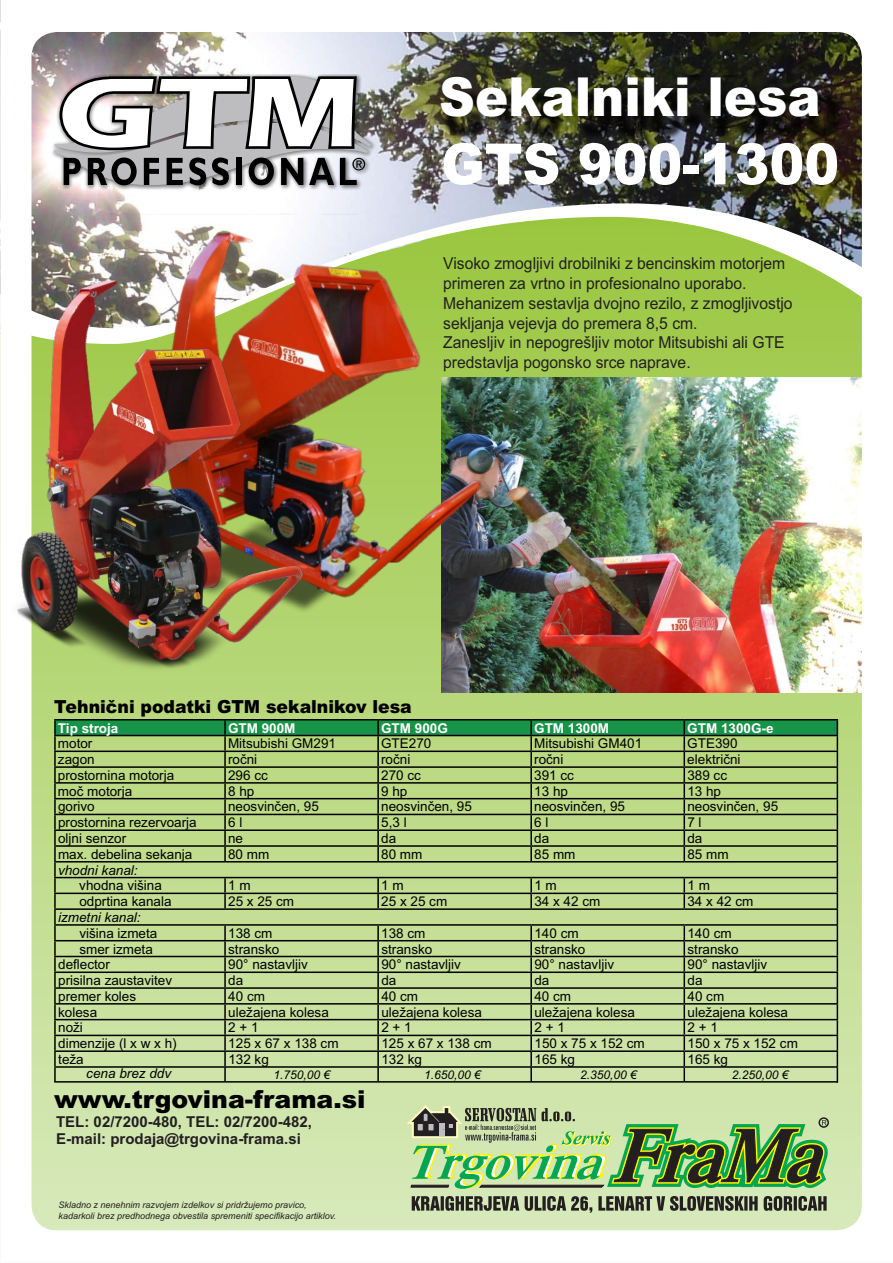
<style>
.page{position:relative;width:893px;height:1263px;background:#fff}
.page>*{position:absolute;margin:0;border:0;box-sizing:border-box;transform-origin:0 0}
.t1{font:900 56.85px "Arial";color:#fff;scale:.92 1}
.t2{font:900 53.85px "Arial";color:#fff;scale:.92 1}
.t3{font:900 24.75px "Arial";color:#000}
.t4{font:900 18px "Arial";color:#000;scale:.96 1}
.t5{font:16.5px/19.8px "Arial";color:#231f20;scale:.95 1}
.t6{font:700 15px/16.8px "Arial";color:#231f20}
.t7{font:13.5px "Arial";color:#000}
.t8{font:700 13.5px "Arial";color:#fff}
.t9{font:italic 13.5px "Arial";color:#000}
.t10{font:italic 12px "Arial";color:#000}
.t11{font:italic 9px/10.8px "Arial";color:#231f20}
</style>
<div class="page">
<img style="left:0;top:0;width:862px;height:1262px">
<img style="left:123px;top:226px;width:370px;height:403px">
<img style="left:10px;top:239px;width:303px;height:454px">
<div style="left:818px;top:1117px;width:11px;height:11px;border:2px solid #231f20;border-radius:50%"></div>
<svg style="left:412px;top:1196px;width:415px;height:17px;background:#7a816a"></svg>
<svg style="left:407px;top:1105px;width:421px;height:84px;background:#8fb575"></svg>
<svg style="left:54px;top:720px;width:784px;height:362px;background:#a3be7d"></svg>
<h2 class="t2" style="left:439px;top:78px;width:416px">Sekalniki lesa</h2>
<h1 class="t1" style="left:441px;top:144px;width:434px">GTS 900-1300</h1>
<p class="t5" style="left:443px;top:255px;width:369px">Visoko zmogljivi drobilniki z bencinskim motorjem primeren za vrtno in profesionalno uporabo.<br>Mehanizem sestavlja dvojno rezilo, z zmogljivostjo sekljanja vejevja do premera 8,5 cm.<br>Zanesljiv in nepogrešljiv motor Mitsubishi ali GTE predstavlja pogonsko srce naprave.</p>
<h3 class="t4" style="left:54px;top:700px;width:374px">Tehnični podatki GTM sekalnikov lesa</h3>
<p class="t8" style="left:58px;top:723px;width:62px">Tip stroja</p>
<p class="t8" style="left:228px;top:723px;width:69px">GTM 900M</p>
<p class="t8" style="left:381px;top:723px;width:68px">GTM 900G</p>
<p class="t8" style="left:534px;top:723px;width:77px">GTM 1300M</p>
<p class="t8" style="left:687px;top:723px;width:88px">GTM 1300G-e</p>
<p class="t7" style="left:58px;top:738px;width:36px">motor</p>
<p class="t7" style="left:228px;top:738px;width:110px">Mitsubishi GM291</p>
<p class="t7" style="left:381px;top:738px;width:52px">GTE270</p>
<p class="t7" style="left:534px;top:738px;width:110px">Mitsubishi GM401</p>
<p class="t7" style="left:687px;top:738px;width:52px">GTE390</p>
<p class="t7" style="left:58px;top:754px;width:38px">zagon</p>
<p class="t7" style="left:228px;top:754px;width:31px">ročni</p>
<p class="t7" style="left:381px;top:754px;width:31px">ročni</p>
<p class="t7" style="left:534px;top:754px;width:31px">ročni</p>
<p class="t7" style="left:687px;top:754px;width:55px">električni</p>
<p class="t7" style="left:58px;top:770px;width:118px">prostornina motorja</p>
<p class="t7" style="left:228px;top:770px;width:41px">296 cc</p>
<p class="t7" style="left:381px;top:770px;width:41px">270 cc</p>
<p class="t7" style="left:534px;top:770px;width:41px">391 cc</p>
<p class="t7" style="left:687px;top:770px;width:41px">389 cc</p>
<p class="t7" style="left:58px;top:786px;width:76px">moč motorja</p>
<p class="t7" style="left:228px;top:786px;width:28px">8 hp</p>
<p class="t7" style="left:381px;top:786px;width:28px">9 hp</p>
<p class="t7" style="left:534px;top:786px;width:35px">13 hp</p>
<p class="t7" style="left:687px;top:786px;width:35px">13 hp</p>
<p class="t7" style="left:58px;top:802px;width:38px">gorivo</p>
<p class="t7" style="left:228px;top:802px;width:92px">neosvinčen, 95</p>
<p class="t7" style="left:381px;top:802px;width:92px">neosvinčen, 95</p>
<p class="t7" style="left:534px;top:802px;width:92px">neosvinčen, 95</p>
<p class="t7" style="left:687px;top:802px;width:92px">neosvinčen, 95</p>
<p class="t7" style="left:58px;top:817px;width:140px">prostornina rezervoarja</p>
<p class="t7" style="left:228px;top:817px;width:16px">6 l</p>
<p class="t7" style="left:381px;top:817px;width:27px">5,3 l</p>
<p class="t7" style="left:534px;top:817px;width:16px">6 l</p>
<p class="t7" style="left:687px;top:817px;width:16px">7 l</p>
<p class="t7" style="left:58px;top:833px;width:70px">oljni senzor</p>
<p class="t7" style="left:228px;top:833px;width:17px">ne</p>
<p class="t7" style="left:381px;top:833px;width:17px">da</p>
<p class="t7" style="left:534px;top:833px;width:17px">da</p>
<p class="t7" style="left:687px;top:833px;width:17px">da</p>
<p class="t7" style="left:58px;top:849px;width:136px">max. debelina sekanja</p>
<p class="t7" style="left:228px;top:849px;width:43px">80 mm</p>
<p class="t7" style="left:381px;top:849px;width:43px">80 mm</p>
<p class="t7" style="left:534px;top:849px;width:43px">85 mm</p>
<p class="t7" style="left:687px;top:849px;width:43px">85 mm</p>
<p class="t9" style="left:58px;top:865px;width:81px">vhodni kanal:</p>
<p class="t7" style="left:79px;top:880px;width:84px">vhodna višina</p>
<p class="t7" style="left:228px;top:880px;width:24px">1 m</p>
<p class="t7" style="left:381px;top:880px;width:24px">1 m</p>
<p class="t7" style="left:534px;top:880px;width:24px">1 m</p>
<p class="t7" style="left:687px;top:880px;width:24px">1 m</p>
<p class="t7" style="left:79px;top:896px;width:94px">odprtina kanala</p>
<p class="t7" style="left:228px;top:896px;width:68px">25 x 25 cm</p>
<p class="t7" style="left:381px;top:896px;width:68px">25 x 25 cm</p>
<p class="t7" style="left:534px;top:896px;width:68px">34 x 42 cm</p>
<p class="t7" style="left:687px;top:896px;width:68px">34 x 42 cm</p>
<p class="t9" style="left:58px;top:912px;width:84px">izmetni kanal:</p>
<p class="t7" style="left:79px;top:928px;width:80px">višina izmeta</p>
<p class="t7" style="left:228px;top:928px;width:46px">138 cm</p>
<p class="t7" style="left:381px;top:928px;width:46px">138 cm</p>
<p class="t7" style="left:534px;top:928px;width:46px">140 cm</p>
<p class="t7" style="left:687px;top:928px;width:46px">140 cm</p>
<p class="t7" style="left:79px;top:944px;width:75px">smer izmeta</p>
<p class="t7" style="left:228px;top:944px;width:53px">stransko</p>
<p class="t7" style="left:381px;top:944px;width:53px">stransko</p>
<p class="t7" style="left:534px;top:944px;width:53px">stransko</p>
<p class="t7" style="left:687px;top:944px;width:53px">stransko</p>
<p class="t7" style="left:58px;top:959px;width:53px">deflector</p>
<p class="t7" style="left:228px;top:959px;width:81px">90° nastavljiv</p>
<p class="t7" style="left:381px;top:959px;width:81px">90° nastavljiv</p>
<p class="t7" style="left:534px;top:959px;width:81px">90° nastavljiv</p>
<p class="t7" style="left:687px;top:959px;width:81px">90° nastavljiv</p>
<p class="t7" style="left:58px;top:975px;width:116px">prisilna zaustavitev</p>
<p class="t7" style="left:228px;top:975px;width:17px">da</p>
<p class="t7" style="left:381px;top:975px;width:17px">da</p>
<p class="t7" style="left:534px;top:975px;width:17px">da</p>
<p class="t7" style="left:687px;top:975px;width:17px">da</p>
<p class="t7" style="left:58px;top:991px;width:80px">premer koles</p>
<p class="t7" style="left:228px;top:991px;width:38px">40 cm</p>
<p class="t7" style="left:381px;top:991px;width:38px">40 cm</p>
<p class="t7" style="left:534px;top:991px;width:38px">40 cm</p>
<p class="t7" style="left:687px;top:991px;width:38px">40 cm</p>
<p class="t7" style="left:58px;top:1007px;width:41px">kolesa</p>
<p class="t7" style="left:228px;top:1007px;width:102px">uležajena kolesa</p>
<p class="t7" style="left:381px;top:1007px;width:102px">uležajena kolesa</p>
<p class="t7" style="left:534px;top:1007px;width:102px">uležajena kolesa</p>
<p class="t7" style="left:688px;top:1007px;width:102px">uležajena kolesa</p>
<p class="t7" style="left:58px;top:1022px;width:26px">noži</p>
<p class="t7" style="left:228px;top:1022px;width:32px">2 + 1</p>
<p class="t7" style="left:381px;top:1022px;width:32px">2 + 1</p>
<p class="t7" style="left:534px;top:1022px;width:32px">2 + 1</p>
<p class="t7" style="left:688px;top:1022px;width:32px">2 + 1</p>
<p class="t7" style="left:58px;top:1038px;width:120px">dimenzije (l x w x h)</p>
<p class="t7" style="left:228px;top:1038px;width:112px">125 x 67 x 138 cm</p>
<p class="t7" style="left:381px;top:1038px;width:112px">125 x 67 x 138 cm</p>
<p class="t7" style="left:534px;top:1038px;width:112px">150 x 75 x 152 cm</p>
<p class="t7" style="left:688px;top:1038px;width:112px">150 x 75 x 152 cm</p>
<p class="t7" style="left:58px;top:1054px;width:27px">teža</p>
<p class="t7" style="left:228px;top:1054px;width:42px">132 kg</p>
<p class="t7" style="left:381px;top:1054px;width:42px">132 kg</p>
<p class="t7" style="left:534px;top:1054px;width:42px">165 kg</p>
<p class="t7" style="left:688px;top:1054px;width:42px">165 kg</p>
<p class="t9" style="left:86px;top:1069px;width:86px">cena brez ddv</p>
<p class="t10" style="left:273px;top:1070px;width:58px">1.750,00 €</p>
<p class="t10" style="left:424px;top:1070px;width:58px">1.650,00 €</p>
<p class="t10" style="left:580px;top:1070px;width:58px">2.350,00 €</p>
<p class="t10" style="left:732px;top:1070px;width:58px">2.250,00 €</p>
<h3 class="t3" style="left:54px;top:1090px;width:313px">www.trgovina-frama.si</h3>
<p class="t6" style="left:56px;top:1115px;width:257px">TEL: 02/7200-480, TEL: 02/7200-482,<br>E-mail: prodaja@trgovina-frama.si</p>
<p class="t11" style="left:59px;top:1200px;width:279px">Skladno z nenehnim razvojem izdelkov si pridržujemo pravico, kadarkoli brez predhodnega obvestila spremeniti specifikacijo artiklov.</p>
</div>
